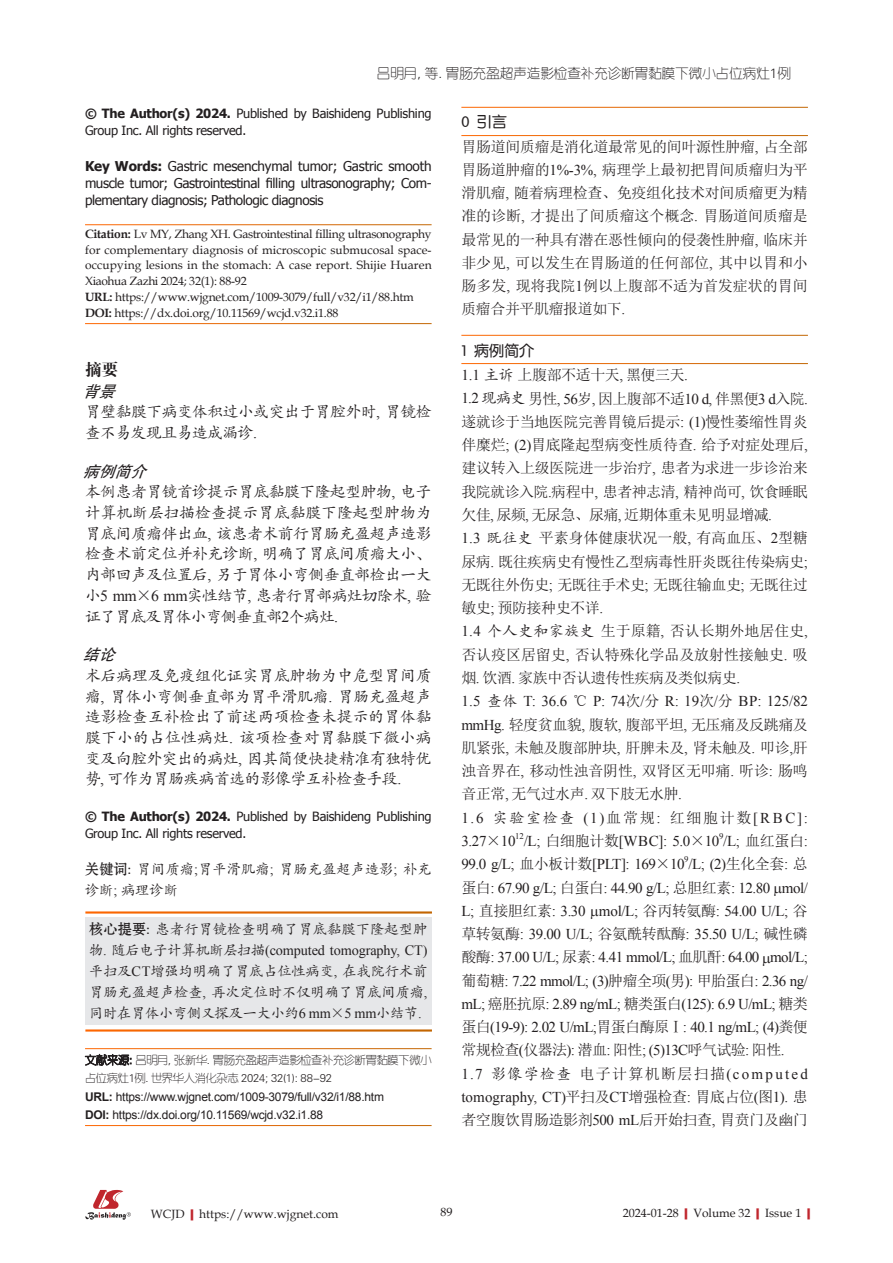
<style>
.page{position:relative;width:893px;height:1263px;background:#fff}
.page>*{position:absolute;margin:0;border:0;box-sizing:border-box;transform-origin:0 0}
.摘要{font:16.5px "FZDBSJW GB1 0";color:#231f20}
._91中文摘要{font:15.75px/20.7px "FZKTJW GB1 0";letter-spacing:-.025em;color:#231f20;text-align:justify}
._91中文摘要-2{font:italic 15.75px "FZHTJW GB1 0";color:#231f20}
.正文{font:15px/23.2px "Sim Sun";letter-spacing:-.03em;color:#231f20;text-align:justify}
.正文-2{font:15px/23.2px "Times New Roman";letter-spacing:-.03em;color:#231f20}
._95正文{font:15px/23.2px "Sim Sun";letter-spacing:-.005em;color:#231f20;text-align:justify}
.一级标题{font:15px "FZY3 JW GB1 0";color:#231f20}
.关键词{font:14.25px/21px "FZKTJW GB1 0";letter-spacing:-.005em;color:#231f20;text-align:justify}
._92关键词{font:14.25px/21px "FZKTJW GB1 0";letter-spacing:.005em;color:#231f20}
._8key_word{font:13.5px/16.8px "Tahoma";letter-spacing:-.03em;color:#231f20;text-align:justify}
.t1{font:13.5px "FZY1 JW GB1 0";color:#231f20}
._7版权{font:12.75px/17.2px "Tahoma";letter-spacing:-.015em;color:#231f20}
._90key_下文{font:12px/15.8px "Book Antiqua";letter-spacing:-.02em;color:#231f20;text-align:justify}
._93关键词下文{font:12px "Arial";letter-spacing:-.02em;color:#231f20}
._90key_下文-2{font:12px "Book Antiqua";color:#231f20}
._93关键词下文-2{font:11.25px/18px "FZY1 JW GB1 0";letter-spacing:-.03em;color:#231f20}
.正文-3{font:8.7px "Times New Roman";color:#231f20}
.s1{font-weight:700}
.s2{font-family:"Times New Roman"}
.s3{font-family:"Sim Sun"}
.s4{font-family:"FZSHJW GB1 0"}
.s5{font-family:"FZKTJW GB1 0"}
.s6{font-weight:700;color:#c0262d}
</style>
<div class="page">
<div style="left:85px;top:917px;width:347px;height:108px;background:#e6e7e9"></div>
<svg style="left:85px;top:1190px;width:46px;height:30px"></svg>
<svg style="left:84px;top:1053px;width:48px;height:13px"></svg>
<p class="t1" style="left:377px;top:66px;width:415px">吕明月, 等. 胃肠充盈超声造影检查补充诊断胃黏膜下微小占位病灶1例</p>
<p class="_7版权" style="left:85px;top:104px;width:348px"><span class="s1">© The Author(s) 2024.</span> Published by Baishideng Publishing<br>Group Inc. All rights reserved.</p>
<p class="_8key_word" style="left:85px;top:157px;width:348px"><span class="s1">Key Words:</span> Gastric mesenchymal tumor; Gastric smooth muscle tumor; Gastrointestinal filling ultrasonography; Com&shy;plementary diagnosis; Pathologic diagnosis</p>
<p class="_90key_下文" style="left:85px;top:226px;width:348px"><span class="s1">Citation:</span> Lv MY, Zhang XH. Gastrointestinal filling ultrasonography for complementary diagnosis of microscopic submucosal space&shy;occupying lesions in the stomach: A case report. Shijie Huaren Xiaohua Zazhi 2024; 32(1): 88-92</p>
<p class="_90key_下文" style="left:85px;top:289px;width:330px"><span class="s1">URL:</span> https://www.wjgnet.com/1009-3079/full/v32/i1/88.htm</p>
<p class="_90key_下文" style="left:85px;top:304px;width:255px"><span class="s1">DOI:</span> https://dx.doi.org/10.11569/wcjd.v32.i1.88</p>
<p class="摘要" style="left:85px;top:360px;width:34px">摘要</p>
<p class="_91中文摘要-2" style="left:83px;top:382px;width:39px">背景</p>
<p class="_91中文摘要" style="left:85px;top:402px;width:348px">胃壁黏膜下病变体积过小或突出于胃腔外时<span class="s2">,</span> 胃镜检查不易发现且易造成漏诊<span class="s2">.</span></p>
<p class="_91中文摘要-2" style="left:83px;top:463px;width:71px">病例简介</p>
<p class="_91中文摘要" style="left:85px;top:482px;width:348px">本例患者胃镜首诊提示胃底黏膜下隆起型肿物<span class="s2">,</span> 电子计算机断层扫描检查提示胃底黏膜下隆起型肿物为胃底间质瘤伴出血<span class="s2">,</span> 该患者术前行胃肠充盈超声造影检查术前定位并补充诊断<span class="s2">,</span> 明确了胃底间质瘤大小<span class="s3">、</span>内部回声及位置后<span class="s2">,</span> 另于胃体小弯侧垂直部检出一大小<span class="s2">5 mm</span><span class="s3">×</span><span class="s2">6 mm</span>实性结节<span class="s2">,</span> 患者行胃部病灶切除术<span class="s2">,</span> 验证了胃底及胃体小弯侧垂直部<span class="s2">2</span>个病灶<span class="s2">.</span></p>
<p class="_91中文摘要-2" style="left:83px;top:646px;width:39px">结论</p>
<p class="_91中文摘要" style="left:85px;top:665px;width:348px">术后病理及免疫组化证实胃底肿物为中危型胃间质瘤<span class="s2">,</span> 胃体小弯侧垂直部为胃平滑肌瘤<span class="s2">.</span> 胃肠充盈超声造影检查互补检出了前述两项检查未提示的胃体黏膜下小的占位性病灶<span class="s2">.</span> 该项检查对胃黏膜下微小病变及向腔外突出的病灶<span class="s2">,</span> 因其简便快捷精准有独特优势<span class="s2">,</span> 可作为胃肠疾病首选的影像学互补检查手段<span class="s2">.</span></p>
<p class="_7版权" style="left:85px;top:807px;width:348px"><span class="s1">© The Author(s) 2024.</span> Published by Baishideng Publishing<br>Group Inc. All rights reserved.</p>
<p class="_92关键词" style="left:85px;top:859px;width:348px"><span class="s4">关键词:</span> 胃间质瘤<span class="s2">;</span>胃平滑肌瘤<span class="s2">;</span> 胃肠充盈超声造影<span class="s2">;</span> 补充诊断<span class="s2">;</span> 病理诊断</p>
<p class="关键词" style="left:89px;top:919px;width:340px"><span class="s4">核心提要:</span> 患者行胃镜检查明确了胃底黏膜下隆起型肿物<span class="s2">.</span> 随后电子计算机断层扫描<span class="s2">(computed tomography, CT)</span>平扫及<span class="s2">CT</span>增强均明确了胃底占位性病变<span class="s2">,</span> 在我院行术前胃肠充盈超声检查<span class="s2">,</span> 再次定位时不仅明确了胃底间质瘤<span class="s2">,</span>同时在胃体小弯侧又探及一大小约<span class="s2">6 mm</span><span class="s3">×</span><span class="s2">5 mm</span>小结节<span class="s2">.</span></p>
<p class="_93关键词下文-2" style="left:85px;top:1051px;width:348px">文献来源: 吕明月, 张新华. 胃肠充盈超声造影检查补充诊断胃黏膜下微小占位病灶1例. 世界华人消化杂志 2024; 32(1): 88-92</p>
<p class="_93关键词下文" style="left:85px;top:1088px;width:300px"><span class="s1">URL:</span> https://www.wjgnet.com/1009-3079/full/v32/i1/88.htm</p>
<p class="_93关键词下文" style="left:85px;top:1106px;width:240px"><span class="s1">DOI:</span> https://dx.doi.org/10.11569/wcjd.v32.i1.88</p>
<p class="一级标题" style="left:461px;top:114px;width:47px">0 引言</p>
<p class="_95正文" style="left:461px;top:135px;width:348px">胃肠道间质瘤是消化道最常见的间叶源性肿瘤<span class="s2">,</span> 占全部胃肠道肿瘤的<span class="s2">1%-3%,</span> 病理学上最初把胃间质瘤归为平滑肌瘤<span class="s2">,</span> 随着病理检查、免疫组化技术对间质瘤更为精准的诊断<span class="s2">,</span> 才提出了间质瘤这个概念<span class="s2">.</span> 胃肠道间质瘤是最常见的一种具有潜在恶性倾向的侵袭性肿瘤<span class="s2">,</span> 临床并非少见<span class="s2">,</span> 可以发生在胃肠道的任何部位<span class="s2">,</span> 其中以胃和小肠多发<span class="s2">,</span> 现将我院<span class="s2">1</span>例以上腹部不适为首发症状的胃间质瘤合并平肌瘤报道如下<span class="s2">.</span></p>
<p class="一级标题" style="left:461px;top:342px;width:74px">1 病例简介</p>
<p class="正文" style="left:461px;top:363px;width:228px"><span class="s2">1.1</span> <span class="s5">主诉</span>上腹部不适十天<span class="s2">,</span> 黑便三天<span class="s2">.</span></p>
<p class="正文" style="left:461px;top:387px;width:348px"><span class="s2">1.2</span> <span class="s5">现病史</span>男性<span class="s2">, 56</span>岁<span class="s2">,</span> 因上腹部不适<span class="s2">10 d,</span> 伴黑便<span class="s2">3 d</span>入院<span class="s2">.</span>遂就诊于当地医院完善胃镜后提示<span class="s2">: (1)</span>慢性萎缩性胃炎伴糜烂<span class="s2">; (2)</span>胃底隆起型病变性质待查<span class="s2">.</span> 给予对症处理后<span class="s2">,</span>建议转入上级医院进一步治疗<span class="s2">,</span> 患者为求进一步诊治来我院就诊入院<span class="s2">.</span>病程中<span class="s2">,</span> 患者神志清<span class="s2">,</span> 精神尚可<span class="s2">,</span> 饮食睡眠欠佳<span class="s2">,</span> 尿频<span class="s2">,</span> 无尿急、尿痛<span class="s2">,</span> 近期体重未见明显增减<span class="s2">.</span></p>
<p class="正文" style="left:461px;top:526px;width:348px"><span class="s2">1.3</span> <span class="s5">既往史</span>平素身体健康状况一般<span class="s2">,</span> 有高血压、<span class="s2">2</span>型糖尿病<span class="s2">.</span> 既往疾病史有慢性乙型病毒性肝炎既往传染病史<span class="s2">;</span>无既往外伤史<span class="s2">;</span> 无既往手术史<span class="s2">;</span> 无既往输血史<span class="s2">;</span> 无既往过敏史<span class="s2">;</span> 预防接种史不详<span class="s2">.</span></p>
<p class="正文" style="left:461px;top:619px;width:348px"><span class="s2">1.4</span> <span class="s5">个人史和家族史</span>生于原籍<span class="s2">,</span> 否认长期外地居住史<span class="s2">,</span>否认疫区居留史<span class="s2">,</span> 否认特殊化学品及放射性接触史<span class="s2">.</span> 吸烟<span class="s2">.</span> 饮酒<span class="s2">.</span> 家族中否认遗传性疾病及类似病史<span class="s2">.</span></p>
<p class="正文" style="left:461px;top:689px;width:348px"><span class="s2">1.5</span> <span class="s5">查体</span> <span class="s2">T: 36.6</span> ℃ <span class="s2">P: 74</span>次<span class="s2">/</span>分 <span class="s2">R: 19</span>次<span class="s2">/</span>分 <span class="s2">BP: 125/82 mmHg.</span> 轻度贫血貌<span class="s2">,</span> 腹软<span class="s2">,</span> 腹部平坦<span class="s2">,</span> 无压痛及反跳痛及肌紧张<span class="s2">,</span> 未触及腹部肿块<span class="s2">,</span> 肝脾未及<span class="s2">,</span> 肾未触及<span class="s2">.</span> 叩诊<span class="s2">,</span>肝浊音界在<span class="s2">,</span> 移动性浊音阴性<span class="s2">,</span> 双肾区无叩痛<span class="s2">.</span> 听诊<span class="s2">:</span> 肠鸣音正常<span class="s2">,</span> 无气过水声<span class="s2">.</span> 双下肢无水肿<span class="s2">.</span></p>
<p class="正文-2" style="left:461px;top:806px;width:348px">1.6 <span class="s5">实验室检查</span> (1)<span class="s3">血常规</span>: <span class="s3">红细胞计数</span>[RBC]:<br>3.27<span class="s3">×</span>10</p>
<p class="正文-3" style="left:719px;top:830px;width:6px">9</p>
<p class="正文-2" style="left:461px;top:852px;width:348px">99.0 g/L; <span class="s3">血小板计数</span>[PLT]: 169<span class="s3">×</span>10 /L; (2)<span class="s3">生化全套</span>: <span class="s3">总</span></p>
<p class="正文-3" style="left:515px;top:830px;width:10px">12</p>
<p class="正文-2" style="left:524px;top:829px;width:286px">/L; <span class="s3">白细胞计数</span>[WBC]: 5.0<span class="s3">×</span>10 /L; <span class="s3">血红蛋白</span>:</p>
<p class="正文-3" style="left:684px;top:853px;width:6px">9</p>
<p class="正文-2" style="left:461px;top:876px;width:348px;text-align:justify"><span class="s3">蛋白</span>: 67.90 g/L; <span class="s3">白蛋白</span>: 44.90 g/L; <span class="s3">总胆红素</span>: 12.80 mol/ L; <span class="s3">直接胆红素</span>: 3.30 mol/L; <span class="s3">谷丙转氨酶</span>: 54.00 U/L; <span class="s3">谷草转氨酶</span>: 39.00 U/L; <span class="s3">谷氨酰转酞酶</span>: 35.50 U/L; <span class="s3">碱性磷酸酶</span>: 37.00 U/L; <span class="s3">尿素</span>: 4.41 mmol/L; <span class="s3">血肌酐</span>: 64.00 mol/L;<span class="s3">葡萄糖</span>: 7.22 mmol/L; (3)<span class="s3">肿瘤全项</span>(<span class="s3">男</span>): <span class="s3">甲胎蛋白</span>: 2.36 ng/ mL; <span class="s3">癌胚抗原</span>: 2.89 ng/mL; <span class="s3">糖类蛋白</span>(125): 6.9 U/mL; <span class="s3">糖类蛋白</span>(19-9): 2.02 U/mL;<span class="s3">胃蛋白酶原Ⅰ</span>: 40.1 ng/mL; (4)<span class="s3">粪便常规检查</span>(<span class="s3">仪器法</span>): <span class="s3">潜血</span>: <span class="s3">阳性</span>; (5)13C<span class="s3">呼气试验</span>: <span class="s3">阳性</span>.</p>
<p class="正文" style="left:461px;top:1062px;width:348px"><span class="s2">1.7</span> <span class="s5">影像学检查</span>电子计算机断层扫描<span class="s2">(computed tomography, CT)</span>平扫及<span class="s2">CT</span>增强检查<span class="s2">:</span> 胃底占位<span class="s2">(</span>图<span class="s2">1).</span> 患者空腹饮胃肠造影剂<span class="s2">500 mL</span>后开始扫查<span class="s2">,</span> 胃贲门及幽门</p>
<p class="_90key_下文-2" style="left:151px;top:1205px;width:189px">WCJD<span class="s6">|</span>https://www.wjgnet.com</p>
<p class="_90key_下文" style="left:440px;top:1204px;width:13px">89</p>
<p class="_90key_下文-2" style="left:623px;top:1204px;width:195px">2024-01-28<span class="s6">|</span>Volume 32<span class="s6">|</span>Issue 1<span class="s6">|</span></p>
</div>
